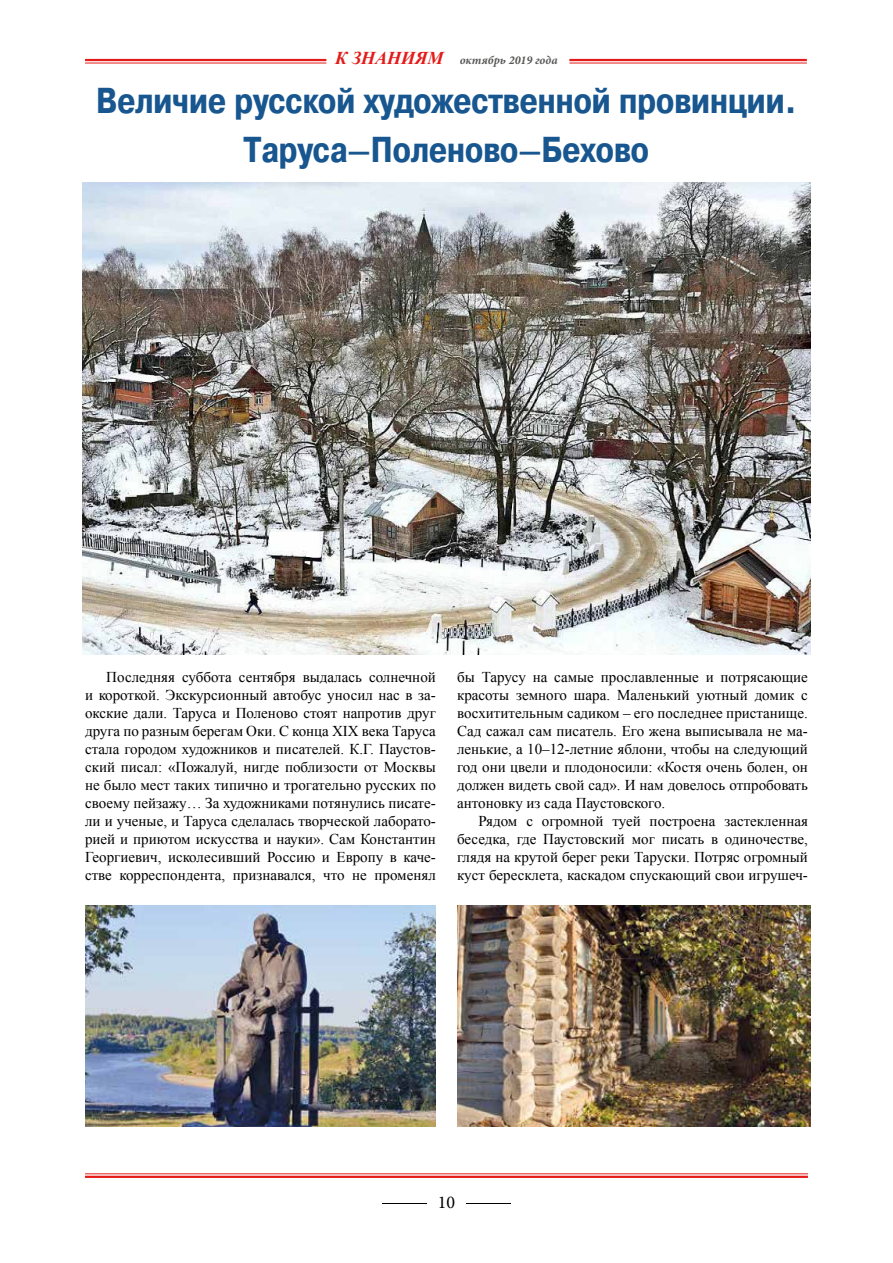
<style>
.page{position:relative;width:893px;height:1263px;background:#fff}
.page>*{position:absolute;margin:0;border:0;box-sizing:border-box;transform-origin:0 0}
.t1{font:700 36px/49.5px "Pragmatica Cond C";color:#185690;text-align:center}
.t2{font:18px "Minion Pro";color:#000;scale:3 1}
.t3{font:15px/18px "Times New Roman";color:#000;text-align:justify}
.t4{font:italic 700 12px "Minion Pro";color:#575756}
.s1{font-family:"Times New Roman";font-size:18px;color:#e41b18}
</style>
<div class="page">
<hr style="left:85px;top:1176px;width:723px;height:2px;background:#e41b18">
<hr style="left:85px;top:1173px;width:723px;height:1px;background:#e41b18">
<hr style="left:85px;top:59px;width:241px;height:2px;background:#e41b18">
<hr style="left:85px;top:63px;width:241px;height:1px;background:#e41b18">
<hr style="left:569px;top:59px;width:238px;height:2px;background:#e41b18">
<hr style="left:569px;top:63px;width:238px;height:1px;background:#e41b18">
<img style="left:457px;top:906px;width:353px;height:221px">
<img style="left:85px;top:906px;width:351px;height:221px">
<img style="left:83px;top:183px;width:727px;height:472px">
<p class="t4" style="left:335px;top:52px;width:224px"><span class="s1">К ЗНАНИЯМ</span> октябрь 2019 года</p>
<h1 class="t1" style="left:96px;top:76px;width:702px">Величие русской художественной провинции.<br>Таруса–Поленово–Бехово</h1>
<p class="t3" style="left:85px;top:668px;width:352px;text-indent:21px">Последняя суббота сентября выдалась солнечной и короткой. Экскурсионный автобус уносил нас в за&shy;окские дали. Таруса и Поленово стоят напротив друг друга по разным берегам Оки. С конца XIX века Таруса стала городом художников и писателей. К.Г. Паустов&shy;ский писал: «Пожалуй, нигде поблизости от Москвы не было мест таких типично и трогательно русских по своему пейзажу… За художниками потянулись писате&shy;ли и ученые, и Таруса сделалась творческой лаборато&shy;рией и приютом искусства и науки». Сам Константин Георгиевич, исколесивший Россию и Европу в каче&shy;стве корреспондента, признавался, что не променял</p>
<p class="t3" style="left:457px;top:668px;width:352px">бы Тарусу на самые прославленные и потрясающие красоты земного шара. Маленький уютный домик с восхитительным садиком – его последнее пристанище.<br>Сад сажал сам писатель. Его жена выписывала не ма&shy;ленькие, а 10–12-летние яблони, чтобы на следующий год они цвели и плодоносили: «Костя очень болен, он должен видеть свой сад». И нам довелось отпробовать антоновку из сада Паустовского.</p>
<p class="t3" style="left:457px;top:812px;width:352px;text-indent:21px">Рядом с огромной туей построена застекленная беседка, где Паустовский мог писать в одиночестве, глядя на крутой берег реки Таруски. Потряс огромный куст бересклета, каскадом спускающий свои игрушеч-</p>
<p class="t2" style="left:380px;top:1190px;width:46px">— 10 —</p>
</div>
